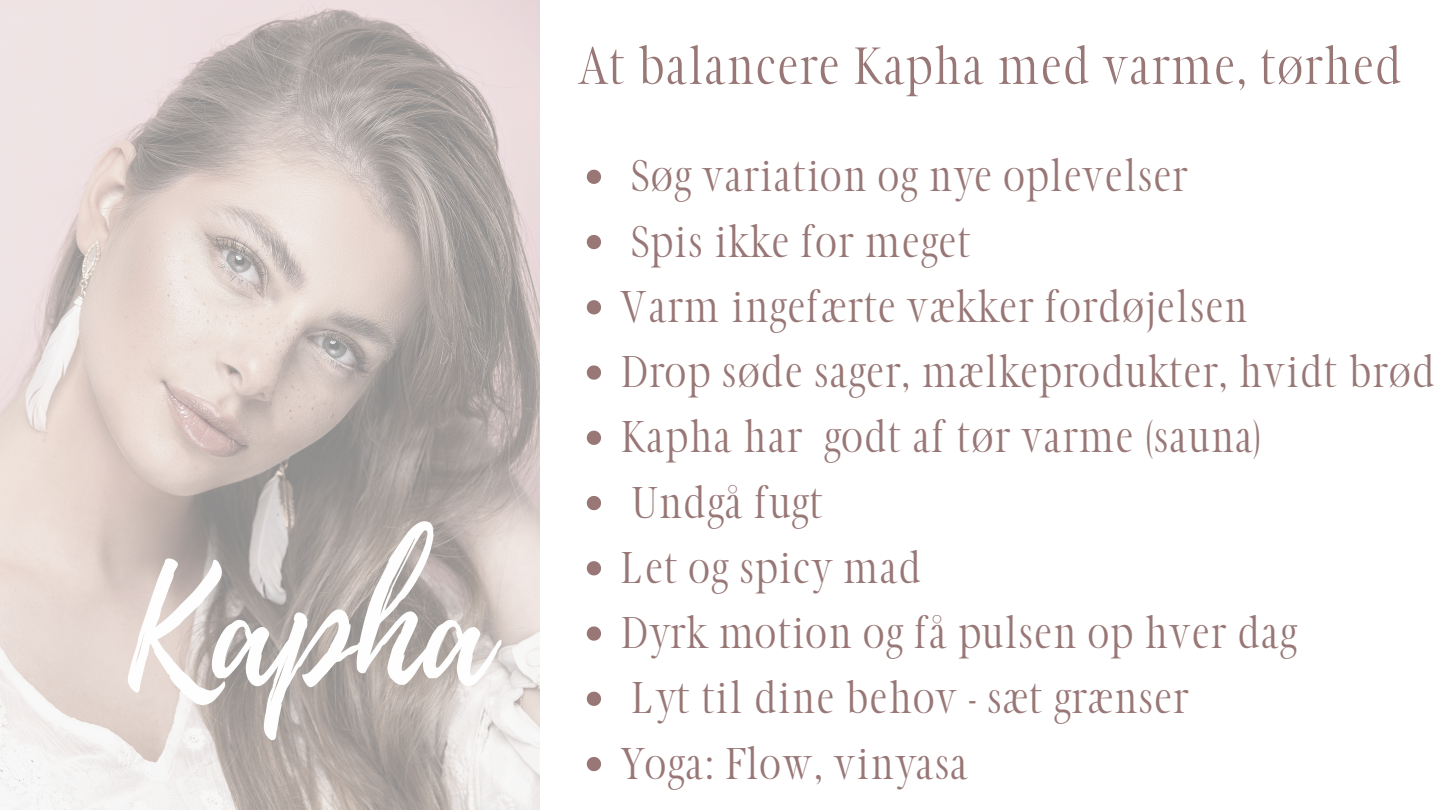
<style>
.page{position:relative;width:1440px;height:810px;background:#fff}
.page>*{position:absolute;margin:0;border:0;box-sizing:border-box;transform-origin:0 0}
.t1{font:154px "Playlist Script";color:#fefefe}
.t2{font:55.3px "glamourluxury";color:#987776}
.t3{font:47px/65.2px "glamourluxury";color:#987776}
</style>
<div class="page">
<img style="left:0;top:0;width:540px;height:810px">
<svg style="left:587px;top:170px;width:14px;height:14px"></svg>
<svg style="left:587px;top:235px;width:14px;height:14px"></svg>
<svg style="left:587px;top:300px;width:14px;height:14px"></svg>
<svg style="left:587px;top:365px;width:14px;height:15px"></svg>
<svg style="left:587px;top:431px;width:14px;height:14px"></svg>
<svg style="left:587px;top:496px;width:14px;height:14px"></svg>
<svg style="left:587px;top:561px;width:14px;height:14px"></svg>
<svg style="left:587px;top:626px;width:14px;height:15px"></svg>
<svg style="left:587px;top:692px;width:14px;height:14px"></svg>
<svg style="left:587px;top:757px;width:14px;height:14px"></svg>
<h1 class="t1" style="left:124px;top:521px;width:368px">Kapha</h1>
<p class="t2" style="left:578px;top:33px;width:826px">At balancere Kapha med varme, tørhed</p>
<p class="t3" style="left:620px;top:144px;width:817px">Søg variation og nye oplevelser<br>Spis ikke for meget<br>Varm ingefærte vækker fordøjelsen<br>Drop søde sager, mælkeprodukter, hvidt brød<br>Kapha har godt af tør varme (sauna)<br>Undgå fugt<br>Let og spicy mad<br>Dyrk motion og få pulsen op hver dag<br>Lyt til dine behov - sæt grænser<br>Yoga: Flow, vinyasa</p>
</div>
